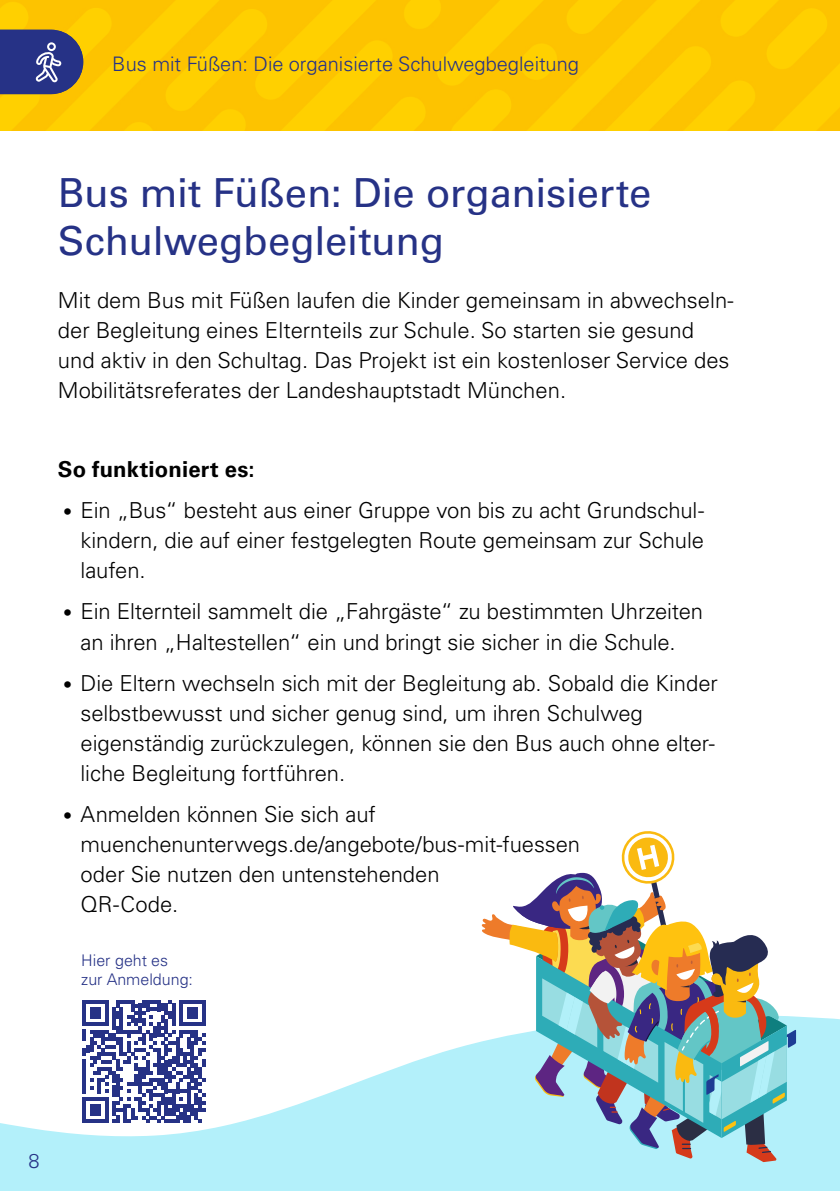
<style>
.page{position:relative;width:840px;height:1191px;background:#fff}
.page>*{position:absolute;margin:0;border:0;box-sizing:border-box;transform-origin:0 0}
.H2_Headline_Regular{font:40px/48px "Univers LT Pro 55 Roman";letter-spacing:-.005em;color:#263286}
.P_Aufzählung_CD{font:300 22px/30px "Univers LT Pro 45";letter-spacing:-.005em;color:#000}
.P_Fließtext_Light_CD{font:300 22px/30px "Univers LT Pro 45";color:#000}
.H3_Headline_Fließtex{font:700 22px "Univers LT Pro 65";letter-spacing:.005em;color:#000}
.P_Kolumne{font:300 20px "Univers LT Pro 45";color:#263286}
.P_QR-Code{font:300 16px/19.2px "Univers LT Pro 45";color:#263286}
.s1{font-size:18px}
</style>
<div class="page">
<img style="left:0;top:0;width:839px;height:130px">
<svg style="left:0;top:1000px;width:839px;height:191px;fill:#b3f0fa"></svg>
<svg style="left:481px;top:831px;width:314px;height:331px"></svg>
<svg style="left:0;top:30px;width:83px;height:64px;background:#444a83"></svg>
<svg style="left:82px;top:1000px;width:123px;height:123px"></svg>
<p class="P_Kolumne" style="left:112px;top:51px;width:468px">Bus mit Füßen: Die organisierte Schulwegbegleitung</p>
<h2 class="H2_Headline_Regular" style="left:58px;top:167px;width:594px">Bus mit Füßen: Die organisierte<br>Schulwegbegleitung</h2>
<p class="P_Fließtext_Light_CD" style="left:58px;top:284px;width:676px">Mit dem Bus mit Füßen laufen die Kinder gemeinsam in abwechseln&shy;der Begleitung eines Elternteils zur Schule. So starten sie gesund und aktiv in den Schultag. Das Projekt ist ein kostenloser Service des Mobilitätsreferates der Landeshauptstadt München.</p>
<h3 class="H3_Headline_Fließtex" style="left:58px;top:453px;width:198px">So funktioniert es:</h3>
<p class="P_Aufzählung_CD" style="left:81px;top:495px;width:624px;text-align:justify;text-indent:-18px"><span class="s1">•</span> Ein „Bus“ besteht aus einer Gruppe von bis zu acht Grundschul&shy;kindern, die auf einer festgelegten Route gemeinsam zur Schule laufen.</p>
<p class="P_Aufzählung_CD" style="left:63px;top:596px;width:641px;text-align:center"><span class="s1">•</span> Ein Elternteil sammelt die „Fahrgäste“ zu bestimmten Uhrzeiten an ihren „Haltestellen“ ein und bringt sie sicher in die Schule.</p>
<p class="P_Aufzählung_CD" style="left:81px;top:667px;width:638px;text-indent:-18px"><span class="s1">•</span> Die Eltern wechseln sich mit der Begleitung ab. Sobald die Kinder selbstbewusst und sicher genug sind, um ihren Schulweg eigenständig zurückzulegen, können sie den Bus auch ohne elter&shy;liche Begleitung fortführen.</p>
<p class="P_Aufzählung_CD" style="left:81px;top:799px;width:501px;text-indent:-18px"><span class="s1">•</span> Anmelden können Sie sich auf muenchenunterwegs.de/angebote/bus-mit-fuessen oder Sie nutzen den untenstehenden<br>QR-Code.</p>
<p class="P_QR-Code" style="left:81px;top:950px;width:113px">Hier geht es zur Anmeldung:</p>
<p class="P_Kolumne" style="left:28px;top:1148px;width:13px">8</p>
</div>
